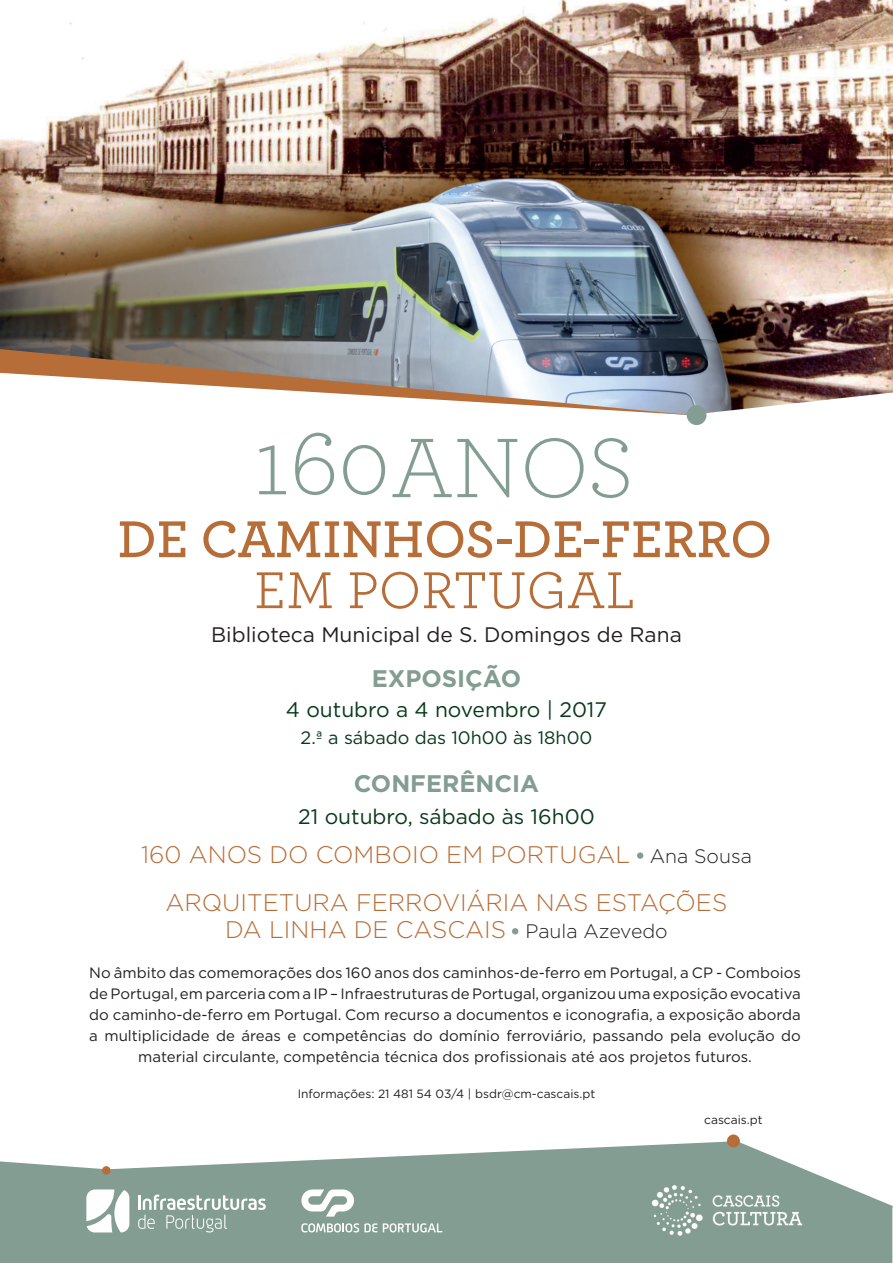
<style>
.page{position:relative;width:893px;height:1263px;background:#fff}
.page>*{position:absolute;margin:0;border:0;box-sizing:border-box;transform-origin:0 0}
.t1{font:300 88.5px "Archer";color:#839d92}
.t2{font:600 54.3px "Archer";color:#b66d38}
.t3{font:54.3px "Archer";color:#b66d38}
.t4{font:300 24px/48px "Gotham";color:#b66d38;text-align:center}
.t5{font:700 24px "Gotham";color:#839d92}
.t6{font:21px "Gotham";color:#08391a}
.t7{font:21px "Gotham";color:#231f20}
.t8{font:18px "Gotham";color:#08391a}
.t9{font:15px/21px "Gotham";color:#231f20;text-align:center}
.t10{font:12px "Gotham";color:#231f20}
.s1{font-size:97.35px}
.s2{font-size:19.5px;color:#231f20}
</style>
<div class="page">
<img style="left:0;top:0;width:893px;height:415px">
<svg style="left:0;top:349px;width:692px;height:66px"></svg>
<div style="left:687px;top:405px;width:19px;height:20px;background:#839d92;border-radius:50%"></div>
<svg style="left:0;top:1141px;width:893px;height:122px;fill:#839d92"></svg>
<div style="left:727px;top:1134px;width:13px;height:13px;background:#b66d38;border-radius:50%"></div>
<div style="left:102px;top:1166px;width:9px;height:9px;background:#b66d38;border-radius:50%"></div>
<div style="left:637px;top:852px;width:6px;height:7px;background:#839d92;border-radius:50%"></div>
<svg style="left:512px;top:928px;width:6px;height:6px"></svg>
<img style="left:642px;top:1166px;width:170px;height:79px">
<svg style="left:301px;top:1189px;width:53px;height:27px"></svg>
<svg style="left:301px;top:1223px;width:76px;height:9px"></svg>
<svg style="left:383px;top:1223px;width:59px;height:9px"></svg>
<svg style="left:86px;top:1189px;width:43px;height:43px"></svg>
<svg style="left:138px;top:1194px;width:128px;height:38px;background:#9cb0a8"></svg>
<h1 class="t1" style="left:253px;top:410px;width:382px"><span class="s1">160</span>ANOS</h1>
<h2 class="t2" style="left:118px;top:498px;width:656px">DE CAMINHOS-DE-FERRO</h2>
<h2 class="t3" style="left:254px;top:553px;width:383px">EM PORTUGAL</h2>
<h3 class="t7" style="left:211px;top:621px;width:472px">Biblioteca Municipal de S. Domingos de Rana</h3>
<h3 class="t5" style="left:372px;top:662px;width:151px">EXPOSIÇÃO</h3>
<h3 class="t6" style="left:286px;top:696px;width:323px">4 outubro a 4 novembro | 2017</h3>
<p class="t8" style="left:301px;top:726px;width:293px">2.ª a sábado das 10h00 às 18h00</p>
<h3 class="t5" style="left:354px;top:767px;width:187px">CONFERÊNCIA</h3>
<h3 class="t6" style="left:298px;top:803px;width:298px">21 outubro, sábado às 16h00</h3>
<h3 class="t4" style="left:141px;top:830px;width:612px">160 ANOS DO COMBOIO EM PORTUGAL <span class="s2">Ana Sousa<br></span>ARQUITETURA FERROVIÁRIA NAS ESTAÇÕES</h3>
<h3 class="t4" style="left:225px;top:905px;width:444px">DA LINHA DE CASCAIS <span class="s2">Paula Azevedo</span></h3>
<p class="t9" style="left:89px;top:962px;width:713px">No âmbito das comemorações dos 160 anos dos caminhos-de-ferro em Portugal, a CP - Comboios de Portugal, em parceria com a IP – Infraestruturas de Portugal, organizou uma exposição evocativa do caminho-de-ferro em Portugal. Com recurso a documentos e iconografia, a exposição aborda a multiplicidade de áreas e competências do domínio ferroviário, passando pela evolução do material circulante, competência técnica dos profissionais até aos projetos futuros.</p>
<p class="t10" style="left:298px;top:1086px;width:299px">Informações: 21 481 54 03/4 | bsdr@cm-cascais.pt</p>
<p class="t10" style="left:704px;top:1111px;width:60px">cascais.pt</p>
</div>
